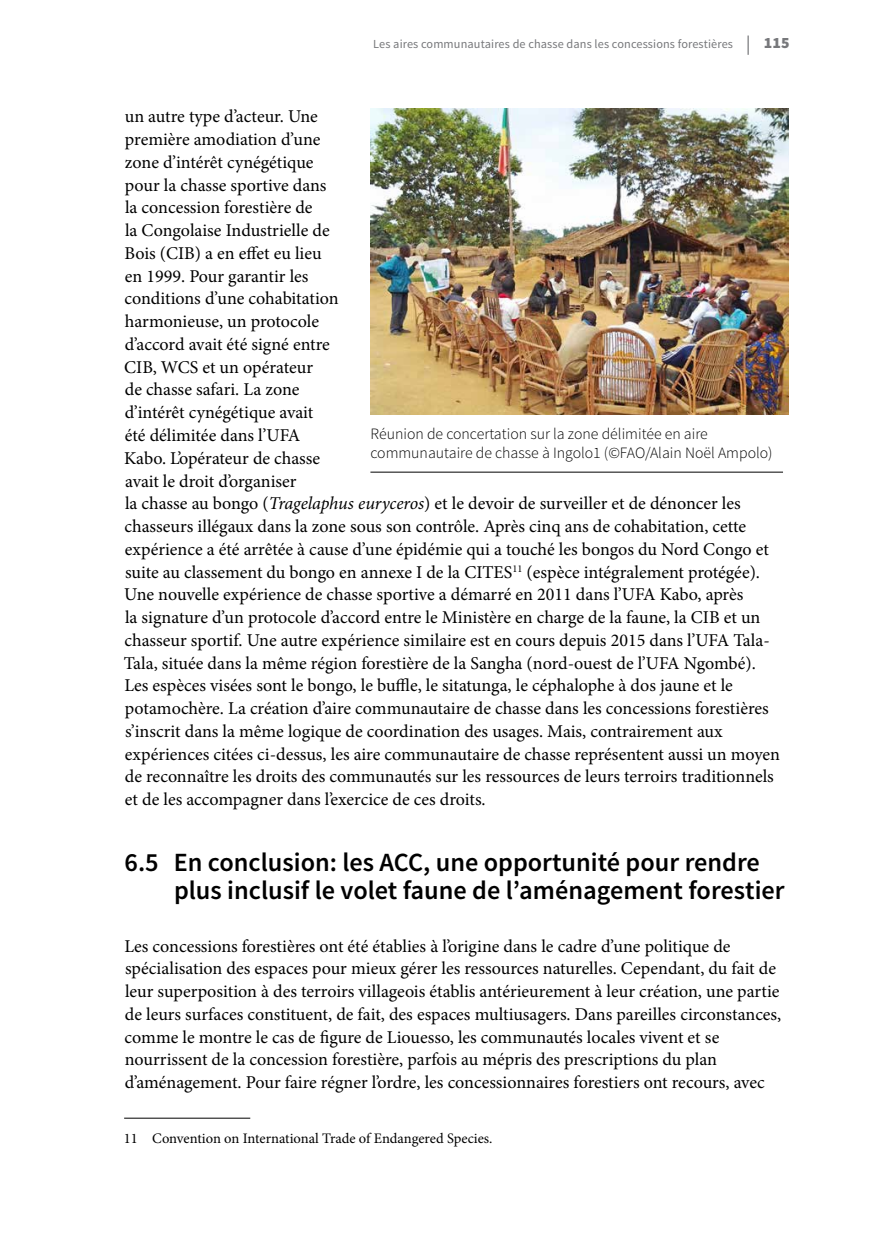
<style>
.page{position:relative;width:874px;height:1241px;background:#fff}
.page>*{position:absolute;margin:0;border:0;box-sizing:border-box;transform-origin:0 0}
.t1{font:600 26.25px/28px "Source Sans Pro";color:#000}
.t2{font:18.03px/22.8px "Minion Pro";color:#000}
.t3{font:300 15.75px/19.2px "Source Sans Pro";color:#000}
.t4{font:14.53px "Minion Pro";color:#000}
.t5{font:12.25px "Source Sans Pro";letter-spacing:.01em;color:#77787b}
.s1{font-family:"Minion Pro";font-size:19.25px}
.s2{font-weight:900;font-size:15.75px}
.s3{font-style:italic}
</style>
<div class="page">
<hr style="left:124px;top:1117px;width:126px;height:1px;background:#000">
<img style="left:370px;top:109px;width:417px;height:305px">
<hr style="left:370px;top:471px;width:412px;height:1px;background:#000">
<p class="t5" style="left:373px;top:36px;width:417px">Les aires communautaires de chasse dans les concessions forestières <span class="s1">|</span> <span class="s2">115</span></p>
<p class="t2" style="left:124px;top:105px;width:657px">un autre type d’acteur. Une<br>première amodiation d’une<br>zone d’intérêt cynégétique<br>pour la chasse sportive dans<br>la concession forestière de<br>la Congolaise Industrielle de<br>Bois (CIB) a en effet eu lieu<br>en 1999. Pour garantir les<br>conditions d’une cohabitation<br>harmonieuse, un protocole<br>d’accord avait été signé entre<br>CIB, WCS et un opérateur<br>de chasse safari. La zone<br>d’intérêt cynégétique avait<br>été délimitée dans l’UFA<br>Kabo. L’opérateur de chasse<br>avait le droit d’organiser<br>la chasse au bongo (<span class="s3">Tragelaphus euryceros</span>) et le devoir de surveiller et de dénoncer les chasseurs illégaux dans la zone sous son contrôle. Après cinq ans de cohabitation, cette expérience a été arrêtée à cause d’une épidémie qui a touché les bongos du Nord Congo et suite au classement du bongo en annexe I de la CITES<sup>11</sup> (espèce intégralement protégée).<br>Une nouvelle expérience de chasse sportive a démarré en 2011 dans l’UFA Kabo, après<br>la signature d’un protocole d’accord entre le Ministère en charge de la faune, la CIB et un chasseur sportif. Une autre expérience similaire est en cours depuis 2015 dans l’UFA Tala-Tala, située dans la même région forestière de la Sangha (nord-ouest de l’UFA Ngombé).<br>Les espèces visées sont le bongo, le buffle, le sitatunga, le céphalophe à dos jaune et le potamochère. La création d’aire communautaire de chasse dans les concessions forestières s’inscrit dans la même logique de coordination des usages. Mais, contrairement aux expériences citées ci-dessus, les aire communautaire de chasse représentent aussi un moyen de reconnaître les droits des communautés sur les ressources de leurs terroirs traditionnels et de les accompagner dans l’exercice de ces droits.</p>
<p class="t3" style="left:370px;top:424px;width:403px">Réunion de concertation sur la zone délimitée en aire communautaire de chasse à Ingolo1 (©FAO/Alain Noël Ampolo)</p>
<h1 class="t1" style="left:174px;top:848px;width:612px;text-indent:-49px">6.5 En conclusion: les ACC, une opportunité pour rendre plus inclusif le volet faune de l’aménagement forestier</h1>
<p class="t2" style="left:124px;top:934px;width:658px">Les concessions forestières ont été établies à l’origine dans le cadre d’une politique de spécialisation des espaces pour mieux gérer les ressources naturelles. Cependant, du fait de leur superposition à des terroirs villageois établis antérieurement à leur création, une partie de leurs surfaces constituent, de fait, des espaces multiusagers. Dans pareilles circonstances, comme le montre le cas de figure de Liouesso, les communautés locales vivent et se nourrissent de la concession forestière, parfois au mépris des prescriptions du plan d’aménagement. Pour faire régner l’ordre, les concessionnaires forestiers ont recours, avec</p>
<p class="t4" style="left:124px;top:1128px;width:370px">11 Convention on International Trade of Endangered Species.</p>
</div>
